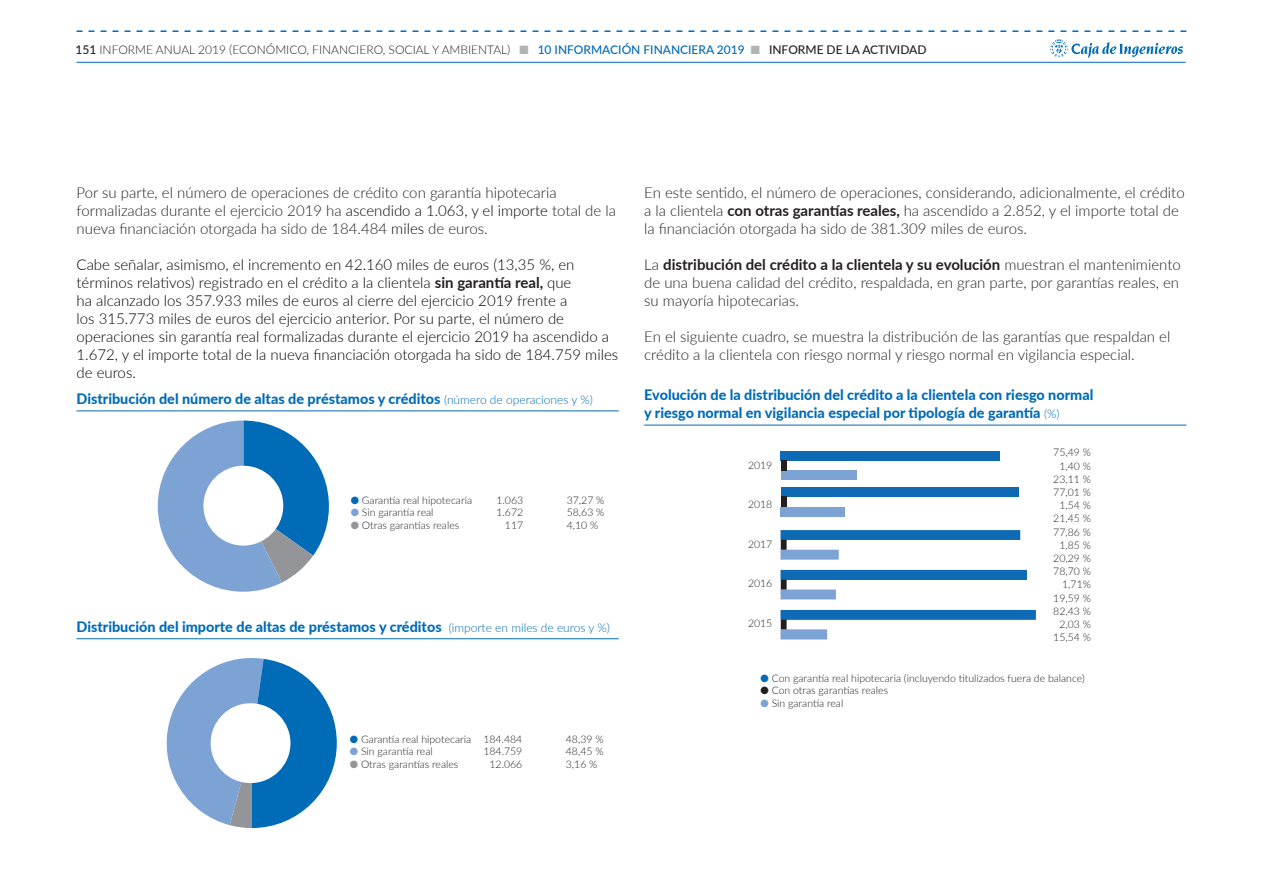
<style>
.page{position:relative;width:1263px;height:893px;background:#fff}
.page>*{position:absolute;margin:0;border:0;box-sizing:border-box;transform-origin:0 0}
.t1{font:300 15px/18px "Lato";color:#231f20}
.t2{font:300 15px/18px "Lato";color:#000}
.t3{font:800 14.4px/18px "Lato";color:#006bb6}
.t4{font:300 12px "Lato";color:#231f20}
.t5{font:300 10.5px/13.2px "Lato";color:#231f20;text-align:right}
.s1{font-weight:500}
.s2{color:#b2b3b7}
.s3{font-weight:500;color:#006bb6}
.s4{color:#000}
.s5{font-weight:700;color:#231f20}
.s6{font-weight:300;font-size:12px}
.s7{color:#006bb6}
.s8{color:#7da2d4}
.s9{color:#939598}
.s10{font-weight:700}
</style>
<div class="page">
<hr style="left:77px;top:62px;width:1109px;height:1px;background:#006bb6">
<svg style="left:77px;top:30px;width:1109px;height:2px"></svg>
<svg style="left:1050px;top:39px;width:133px;height:19px"></svg>
<svg style="left:166px;top:658px;width:171px;height:170px"></svg>
<hr style="left:77px;top:411px;width:542px;height:1px;background:#006bb6">
<hr style="left:77px;top:638px;width:542px;height:1px;background:#006bb6">
<svg style="left:158px;top:421px;width:171px;height:171px"></svg>
<div style="left:203px;top:466px;width:80px;height:80px;background:#fff;border-radius:50%"></div>
<div style="left:211px;top:703px;width:79px;height:80px;background:#fff;border-radius:50%"></div>
<svg style="left:780px;top:530px;width:256px;height:109px"></svg>
<hr style="left:644px;top:425px;width:542px;height:1px;background:#006bb6">
<div style="left:780px;top:487px;width:238px;height:10px;background:#0f6ab5"></div>
<div style="left:781px;top:451px;width:219px;height:9px;background:#0f6ab5"></div>
<div style="left:780px;top:507px;width:65px;height:10px;background:#7da2d4"></div>
<div style="left:781px;top:470px;width:75px;height:10px;background:#7da2d4"></div>
<div style="left:781px;top:497px;width:6px;height:10px;background:#231f20"></div>
<div style="left:781px;top:460px;width:6px;height:10px;background:#231f20"></div>
<p class="t4" style="left:75px;top:41px;width:853px"><span class="s1">151</span> INFORME ANUAL 2019 (ECONÓMICO, FINANCIERO, SOCIAL Y AMBIENTAL) <span class="s2">■</span> <span class="s3">10 INFORMACIÓN FINANCIERA 2019</span> <span class="s2">■</span> <span class="s1">INFORME DE LA ACTIVIDAD</span></p>
<p class="t1" style="left:77px;top:183px;width:541px">Por su parte, el número de operaciones de crédito con garantía hipotecaria formalizadas durante el ejercicio 2019 ha <span class="s4">ascendido a 1.063, y el importe</span> total de la nueva financiación otorgada ha sido de 184.484 <span class="s4">miles</span> de euros.</p>
<p class="t2" style="left:77px;top:255px;width:543px">Cabe señalar, asimismo, el incremento en 42.160 miles de euros (13,35 %, en términos relativos) registrado en el crédito a la clientela <span class="s5">sin garantía real,</span> que<br>ha alcanzado los 357.933 miles de euros al cierre del ejercicio 2019 frente a<br>los 315.773 miles de euros del ejercicio anterior. Por su parte, el número de operaciones sin garantía real formalizadas durante el ejercicio 2019 ha ascendido a 1.672, y el importe total de la nueva financiación otorgada ha sido de 184.759 miles de euros.</p>
<p class="t3" style="left:77px;top:389px;width:518px">Distribución del número de altas de préstamos y créditos <span class="s6">(número de operaciones y %)</span></p>
<p class="t5" style="left:351px;top:493px;width:123px"><span class="s7">●</span> Garantía real hipotecaria</p>
<p class="t5" style="left:496px;top:493px;width:28px">1.063</p>
<p class="t5" style="left:567px;top:493px;width:39px">37,27 %</p>
<p class="t5" style="left:351px;top:506px;width:84px"><span class="s8">●</span> Sin garantía real</p>
<p class="t5" style="left:496px;top:506px;width:28px">1.672</p>
<p class="t5" style="left:567px;top:506px;width:39px">58,63 %</p>
<p class="t5" style="left:351px;top:518px;width:110px"><span class="s9">●</span> Otras garantías reales</p>
<p class="t5" style="left:505px;top:518px;width:20px">117</p>
<p class="t5" style="left:567px;top:518px;width:33px">4,10 %</p>
<p class="t3" style="left:77px;top:617px;width:535px">Distribución del importe de altas de préstamos y créditos <span class="s6">(importe en miles de euros y %)</span></p>
<p class="t5" style="left:350px;top:732px;width:174px"><span class="s7">●</span> Garantía real hipotecaria 184.484</p>
<p class="t5" style="left:566px;top:732px;width:39px">48,39 %</p>
<p class="t5" style="left:350px;top:744px;width:84px"><span class="s8">●</span> Sin garantía real</p>
<p class="t5" style="left:483px;top:744px;width:40px">184.759</p>
<p class="t5" style="left:566px;top:744px;width:39px">48,45 %</p>
<p class="t5" style="left:350px;top:757px;width:110px"><span class="s9">●</span> Otras garantías reales</p>
<p class="t5" style="left:489px;top:757px;width:34px">12.066</p>
<p class="t5" style="left:566px;top:757px;width:33px">3,16 %</p>
<p class="t1" style="left:644px;top:183px;width:542px">En este sentido, el número de operaciones, considerando, adicionalmente, el crédito a la clientela <span class="s10">con otras garantías reales,</span> ha ascendido a 2.852, y el importe total de la financiación otorgada ha sido de 381.309 miles de euros.</p>
<p class="t1" style="left:644px;top:255px;width:538px;text-align:justify">La <span class="s10">distribución del crédito a la clientela y su evolución</span> muestran el mantenimiento de una buena calidad del crédito, respaldada, en gran parte, por garantías reales, en su mayoría hipotecarias.</p>
<p class="t1" style="left:644px;top:327px;width:528px">En el siguiente cuadro, se muestra la distribución de las garantías que respaldan el crédito a la clientela con riesgo normal y riesgo normal en vigilancia especial.</p>
<p class="t3" style="left:644px;top:385px;width:451px">Evolución de la distribución del crédito a la clientela con riesgo normal y riesgo normal en vigilancia especial por tipología de garantía <span class="s6">(%)</span></p>
<p class="t5" style="left:1053px;top:446px;width:39px">75,49 %<br>1,40 %<br>23,11 %<br>77,01 %<br>1,54 %<br>21,45 %<br>77,86 %<br>1,85 %<br>20,29 %<br>78,70 %<br>1,71%<br>19,59 %<br>82,43 %<br>2,03 %<br>15,54 %</p>
<p class="t5" style="left:760px;top:671px;width:326px"><span class="s7">●</span> Con garantía real hipotecaria (incluyendo titulizados fuera de balance)</p>
<p class="t5" style="left:760px;top:684px;width:129px">● Con otras garantías reales</p>
<p class="t5" style="left:760px;top:696px;width:84px"><span class="s8">●</span> Sin garantía real</p>
<p class="t5" style="left:748px;top:458px;width:26px">2019</p>
<p class="t5" style="left:748px;top:498px;width:26px">2018</p>
<p class="t5" style="left:748px;top:537px;width:26px">2017</p>
<p class="t5" style="left:748px;top:577px;width:26px">2016</p>
<p class="t5" style="left:748px;top:616px;width:26px">2015</p>
</div>
